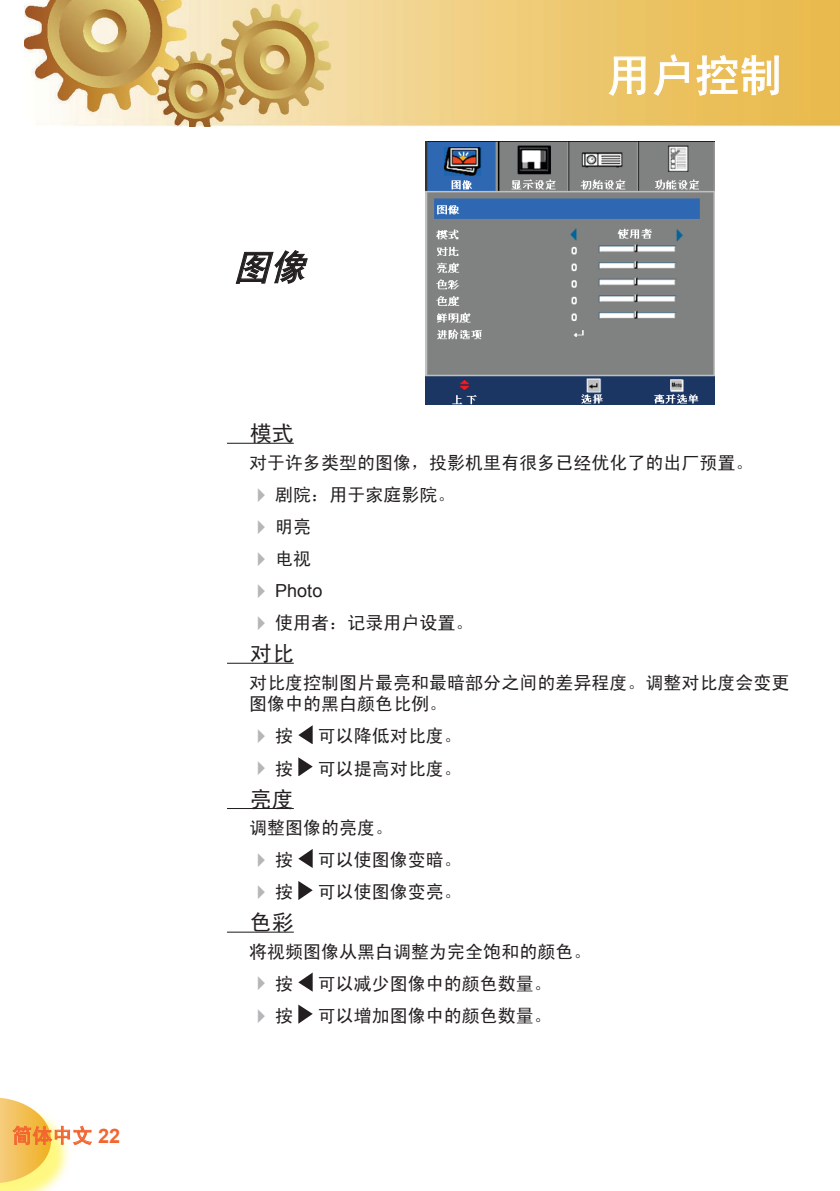
<style>
.page{position:relative;width:840px;height:1191px;background:#fff}
.page>*{position:absolute;margin:0;border:0;box-sizing:border-box;transform-origin:0 0}
.t1{font:44px "Sim Hei";color:#fff}
.t2{font:italic 36px "Sim Hei";color:#231f20}
.t3{font:22px "Sim Hei";color:#231f20}
.t4{font:20px "Sim Hei";color:#f26631}
.t5{font:18px/21.6px "Sim Hei";color:#231f20}
.t6{font:18px "Arial";color:#231f20}
.s1{font-family:"Arial";font-weight:700}
.s2{color:#b4b6b8}
</style>
<div class="page">
<img style="left:24px;top:0;width:816px;height:126px">
<div style="left:0;top:1099px;width:74px;height:92px;background:#fff200;opacity:.5"></div>
<svg style="left:0;top:1097px;width:92px;height:86px"></svg>
<svg style="left:607px;top:56px;width:38px;height:41px;background:#efd086"></svg>
<svg style="left:652px;top:54px;width:37px;height:42px;background:#edc975"></svg>
<svg style="left:695px;top:54px;width:84px;height:42px;background:#eecc7c"></svg>
<svg style="left:235px;top:250px;width:73px;height:34px"></svg>
<hr style="left:227px;top:443px;width:66px;height:1px;background:#231f20">
<hr style="left:227px;top:662px;width:66px;height:2px;background:#231f20">
<hr style="left:227px;top:808px;width:66px;height:1px;background:#231f20">
<hr style="left:227px;top:931px;width:66px;height:1px;background:#231f20">
<svg style="left:298px;top:725px;width:14px;height:19px"></svg>
<svg style="left:298px;top:757px;width:14px;height:19px"></svg>
<svg style="left:298px;top:849px;width:14px;height:18px"></svg>
<svg style="left:298px;top:881px;width:14px;height:18px"></svg>
<svg style="left:298px;top:973px;width:14px;height:18px"></svg>
<svg style="left:298px;top:1004px;width:14px;height:19px"></svg>
<img style="left:425px;top:141px;width:288px;height:264px">
<p class="t4" style="left:12px;top:1125px;width:109px">简体中文 <span class="s1">22</span></p>
<h2 class="t2" style="left:233px;top:249px;width:83px">图像</h2>
<h1 class="t1" style="left:606px;top:53px;width:177px">用户控制</h1>
<p class="t3" style="left:249px;top:422px;width:45px">模式</p>
<p class="t5" style="left:249px;top:451px;width:505px">对于许多类型的图像，投影机里有很多已经优化了的出厂预置。</p>
<p class="t5" style="left:249px;top:483px;width:207px"><span class="s2">✔</span> 剧院：用于家庭影院。</p>
<p class="t5" style="left:249px;top:515px;width:63px"><span class="s2">✔</span>明亮</p>
<p class="t5" style="left:249px;top:548px;width:63px"><span class="s2">✔</span>电视</p>
<p class="t6" style="left:249px;top:579px;width:74px"><span class="s2">✔</span> Photo</p>
<p class="t5" style="left:249px;top:612px;width:225px"><span class="s2">✔</span> 使用者：记录用户设置。</p>
<p class="t3" style="left:249px;top:642px;width:45px">对比</p>
<p class="t5" style="left:249px;top:671px;width:541px">对比度控制图片最亮和最暗部分之间的差异程度。调整对比度会变更图像中的黑白颜色比例。</p>
<p class="t5" style="left:249px;top:725px;width:45px"><span class="s2">✔</span>按</p>
<p class="t5" style="left:317px;top:725px;width:145px">可以降低对比度。</p>
<p class="t5" style="left:249px;top:757px;width:45px"><span class="s2">✔</span>按</p>
<p class="t5" style="left:317px;top:757px;width:145px">可以提高对比度。</p>
<p class="t3" style="left:249px;top:788px;width:45px">亮度</p>
<p class="t5" style="left:249px;top:816px;width:145px">调整图像的亮度。</p>
<p class="t5" style="left:249px;top:848px;width:45px"><span class="s2">✔</span>按</p>
<p class="t5" style="left:317px;top:848px;width:145px">可以使图像变暗。</p>
<p class="t5" style="left:249px;top:881px;width:45px"><span class="s2">✔</span>按</p>
<p class="t5" style="left:317px;top:881px;width:145px">可以使图像变亮。</p>
<p class="t3" style="left:249px;top:911px;width:45px">色彩</p>
<p class="t5" style="left:249px;top:940px;width:343px">将视频图像从黑白调整为完全饱和的颜色。</p>
<p class="t5" style="left:249px;top:972px;width:45px"><span class="s2">✔</span>按</p>
<p class="t5" style="left:317px;top:972px;width:235px">可以减少图像中的颜色数量。</p>
<p class="t5" style="left:249px;top:1004px;width:45px"><span class="s2">✔</span>按</p>
<p class="t5" style="left:317px;top:1004px;width:235px">可以增加图像中的颜色数量。</p>
</div>
